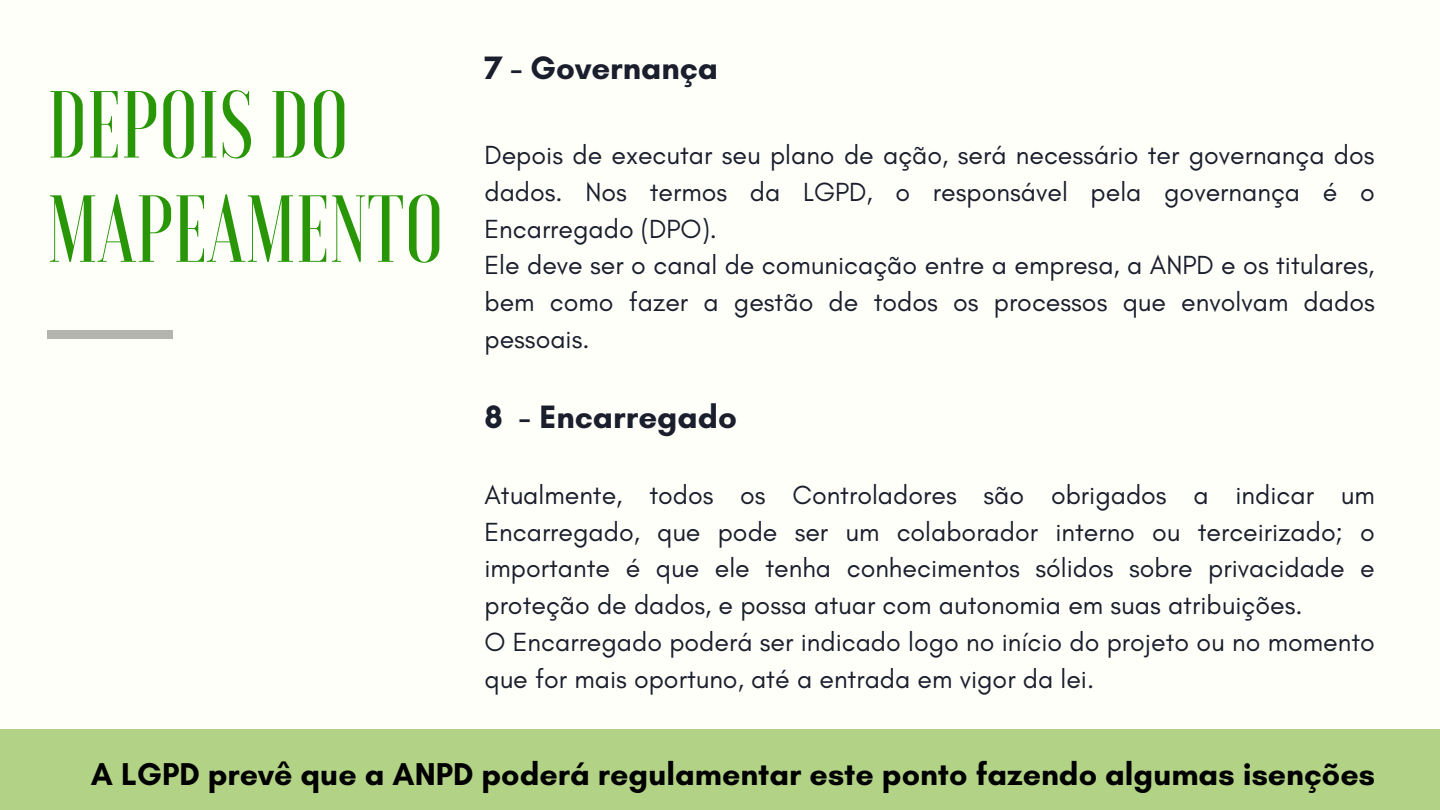
<style>
.page{position:relative;width:1440px;height:810px;background:#fffff9}
.page>*{position:absolute;margin:0;border:0;box-sizing:border-box;transform-origin:0 0}
.t1{font:500 95px/104.2px "Voga";color:#299608}
.t2{font:700 33px "Glacial Indifference";color:#1a1e2d}
.t3{font:700 32.2px "Glacial Indifference";color:#000}
.t4{font:26.7px/36.8px "Glacial Indifference";color:#1a1e2d}
</style>
<div class="page">
<div style="left:0;top:729px;width:1440px;height:81px;background:#b2d385"></div>
<div style="left:48px;top:331px;width:125px;height:8px;background:#b3b3b0"></div>
<h1 class="t1" style="left:48px;top:73px;width:398px">DEPOIS DO<br>MAPEAMENTO</h1>
<p class="t2" style="left:484px;top:48px;width:235px">7 - Governança</p>
<p class="t4" style="left:484px;top:136px;width:892px">Depois de executar seu plano de ação, será necessário ter governança dos dados. Nos termos da LGPD, o responsável pela governança é o Encarregado (DPO).<br>Ele deve ser o canal de comunicação entre a empresa, a ANPD e os titulares, bem como fazer a gestão de todos os processos que envolvam dados pessoais.</p>
<p class="t2" style="left:484px;top:397px;width:254px">8 - Encarregado</p>
<p class="t4" style="left:484px;top:476px;width:892px">Atualmente, todos os Controladores são obrigados a indicar um Encarregado, que pode ser um colaborador interno ou terceirizado; o importante é que ele tenha conhecimentos sólidos sobre privacidade e proteção de dados, e possa atuar com autonomia em suas atribuições.<br>O Encarregado poderá ser indicado logo no início do projeto ou no momento que for mais oportuno, até a entrada em vigor da lei.</p>
<p class="t3" style="left:91px;top:754px;width:1286px">A LGPD prevê que a ANPD poderá regulamentar este ponto fazendo algumas isenções</p>
</div>
